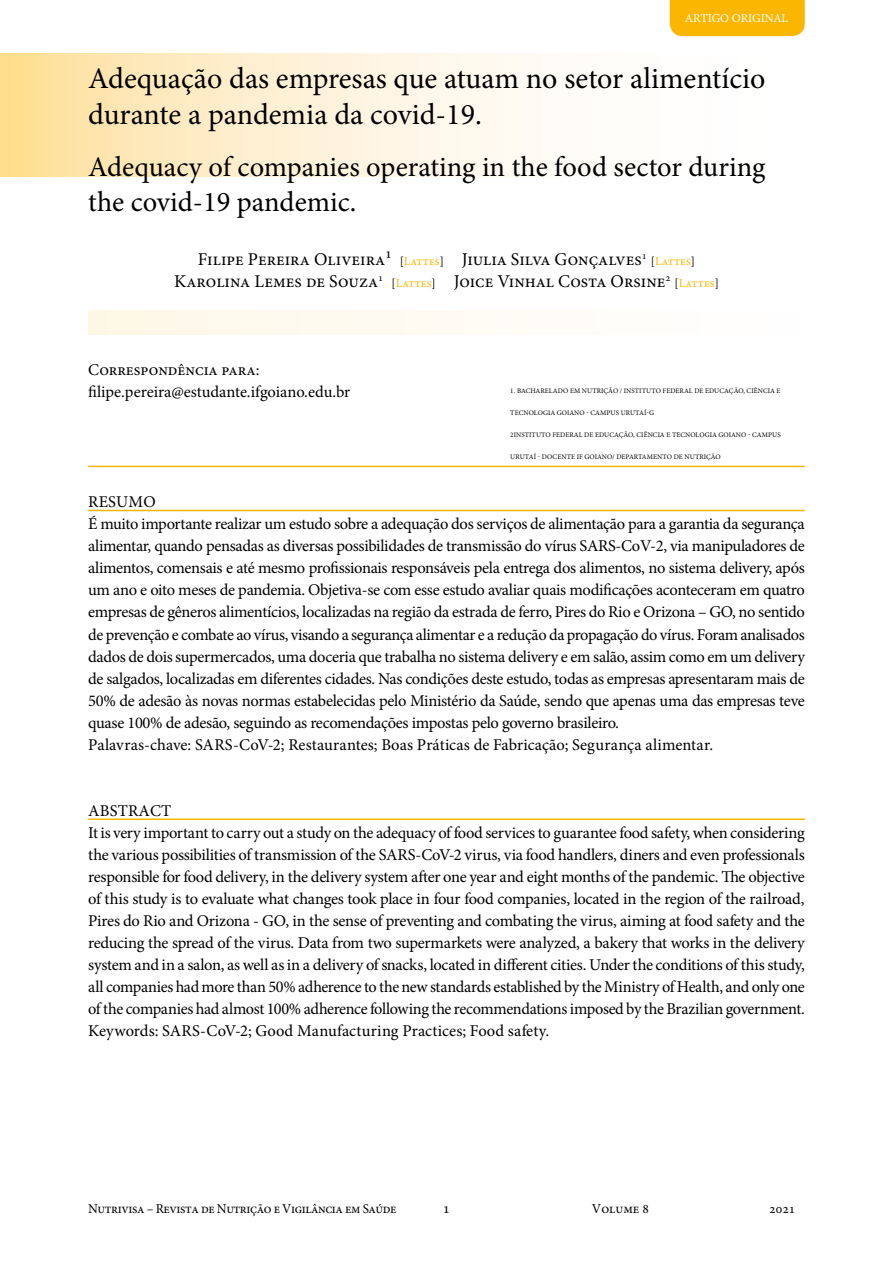
<style>
.page{position:relative;width:893px;height:1263px;background:#fff}
.page>*{position:absolute;margin:0;border:0;box-sizing:border-box;transform-origin:0 0}
.t1{font:30px/36px "Minion Pro";letter-spacing:-.005em;color:#000}
.t2{font:28.5px/34.2px "Minion Pro";letter-spacing:-.01em;color:#000}
.t3{font:18px "Minion Pro";color:#000}
.t4{font:16.5px/22px "Minion Pro";letter-spacing:-.02em;color:#000}
.t5{font:16.5px/22px "Minion Pro";color:#000}
.t6{font:15px "Minion Pro";color:#000}
.t7{font:13.5px "Minion Pro";letter-spacing:-.03em;color:#000}
.t8{font:12px "Minion Pro";color:#fab600}
.t9{font:12px "Minion Pro";color:#fff}
.t10{font:7.05px "Minion Pro";letter-spacing:.01em;color:#000}
.s1{font-size:12px}
.s2{font-size:12px;color:#fab600}
.s3{color:#000}
</style>
<div class="page">
<div style="left:670px;top:0;width:135px;height:36px;background:#fab600"></div>
<div style="left:88px;top:311px;width:716px;height:24px;background:linear-gradient(to right,#fef7e7,#fffeff)"></div>
<svg style="left:0;top:54px;width:542px;height:122px;background:#feeecd"></svg>
<hr style="left:88px;top:466px;width:717px;height:1px;background:#fab600">
<hr style="left:88px;top:510px;width:717px;height:1px;background:#fab600">
<hr style="left:88px;top:818px;width:717px;height:2px;background:#fab600">
<p class="t9" style="left:685px;top:10px;width:105px">ARTIGO ORIGINAL</p>
<h1 class="t1" style="left:88px;top:61px;width:679px">Adequação das empresas que atuam no setor alimentício durante a pandemia da covid-19.</h1>
<h2 class="t2" style="left:88px;top:150px;width:679px">Adequacy of companies operating in the food sector during the covid-19 pandemic.</h2>
<p class="t3" style="left:198px;top:247px;width:450px">Filipe Pereira Oliveira¹ <span class="s1">[</span><span class="s2">Lattes</span><span class="s1">]</span> Jiulia Silva Gonçalves<sup>1</sup></p>
<p class="t8" style="left:651px;top:253px;width:46px"><span class="s3">[</span>Lattes<span class="s3">]</span></p>
<p class="t3" style="left:174px;top:269px;width:498px">Karolina Lemes de Souza<sup>1</sup> <span class="s1">[</span><span class="s2">Lattes</span><span class="s1">]</span> Joice Vinhal Costa Orsine<sup>2</sup></p>
<p class="t8" style="left:675px;top:275px;width:46px"><span class="s3">[</span>Lattes<span class="s3">]</span></p>
<p class="t5" style="left:88px;top:359px;width:264px">Correspondência para: filipe.pereira@estudante.ifgoiano.edu.br</p>
<p class="t10" style="left:510px;top:386px;width:272px">1. BACHARELADO EM NUTRIÇÃO / INSTITUTO FEDERAL DE EDUCAÇÃO, CIÊNCIA E</p>
<p class="t10" style="left:510px;top:408px;width:145px">TECNOLOGIA GOIANO - CAMPUS URUTAÍ-G</p>
<p class="t10" style="left:510px;top:430px;width:272px">2INSTITUTO FEDERAL DE EDUCAÇÃO, CIÊNCIA E TECNOLOGIA GOIANO - CAMPUS</p>
<p class="t10" style="left:510px;top:452px;width:212px">URUTAÍ - DOCENTE IF GOIANO/ DEPARTAMENTO DE NUTRIÇÃO</p>
<p class="t4" style="left:88px;top:491px;width:718px">RESUMO<br>É muito importante realizar um estudo sobre a adequação dos serviços de alimentação para a garantia da segurança alimentar, quando pensadas as diversas possibilidades de transmissão do vírus SARS-CoV-2, via manipuladores de alimentos, comensais e até mesmo profissionais responsáveis pela entrega dos alimentos, no sistema delivery, após um ano e oito meses de pandemia. Objetiva-se com esse estudo avaliar quais modificações aconteceram em quatro empresas de gêneros alimentícios, localizadas na região da estrada de ferro, Pires do Rio e Orizona – GO, no sentido de prevenção e combate ao vírus, visando a segurança alimentar e a redução da propagação do vírus. Foram analisados dados de dois supermercados, uma doceria que trabalha no sistema delivery e em salão, assim como em um delivery de salgados, localizadas em diferentes cidades. Nas condições deste estudo, todas as empresas apresentaram mais de 50% de adesão às novas normas estabelecidas pelo Ministério da Saúde, sendo que apenas uma das empresas teve quase 100% de adesão, seguindo as recomendações impostas pelo governo brasileiro.<br>Palavras-chave: SARS-CoV-2; Restaurantes; Boas Práticas de Fabricação; Segurança alimentar.</p>
<p class="t4" style="left:88px;top:800px;width:718px">ABSTRACT<br>It is very important to carry out a study on the adequacy of food services to guarantee food safety, when considering the various possibilities of transmission of the SARS-CoV-2 virus, via food handlers, diners and even professionals responsible for food delivery, in the delivery system after one year and eight months of the pandemic. The objective of this study is to evaluate what changes took place in four food companies, located in the region of the railroad, Pires do Rio and Orizona - GO, in the sense of preventing and combating the virus, aiming at food safety and the reducing the spread of the virus. Data from two supermarkets were analyzed, a bakery that works in the delivery system and in a salon, as well as in a delivery of snacks, located in different cities. Under the conditions of this study, all companies had more than 50% adherence to the new standards established by the Ministry of Health, and only one of the companies had almost 100% adherence following the recommendations imposed by the Brazilian government.<br>Keywords: SARS-CoV-2; Good Manufacturing Practices; Food safety.</p>
<p class="t7" style="left:88px;top:1199px;width:310px">Nutrivisa – Revista de Nutrição e Vigilância em Saúde</p>
<p class="t6" style="left:443px;top:1198px;width:9px">1</p>
<p class="t7" style="left:592px;top:1199px;width:59px">Volume 8</p>
<p class="t7" style="left:769px;top:1199px;width:28px">2021</p>
</div>
